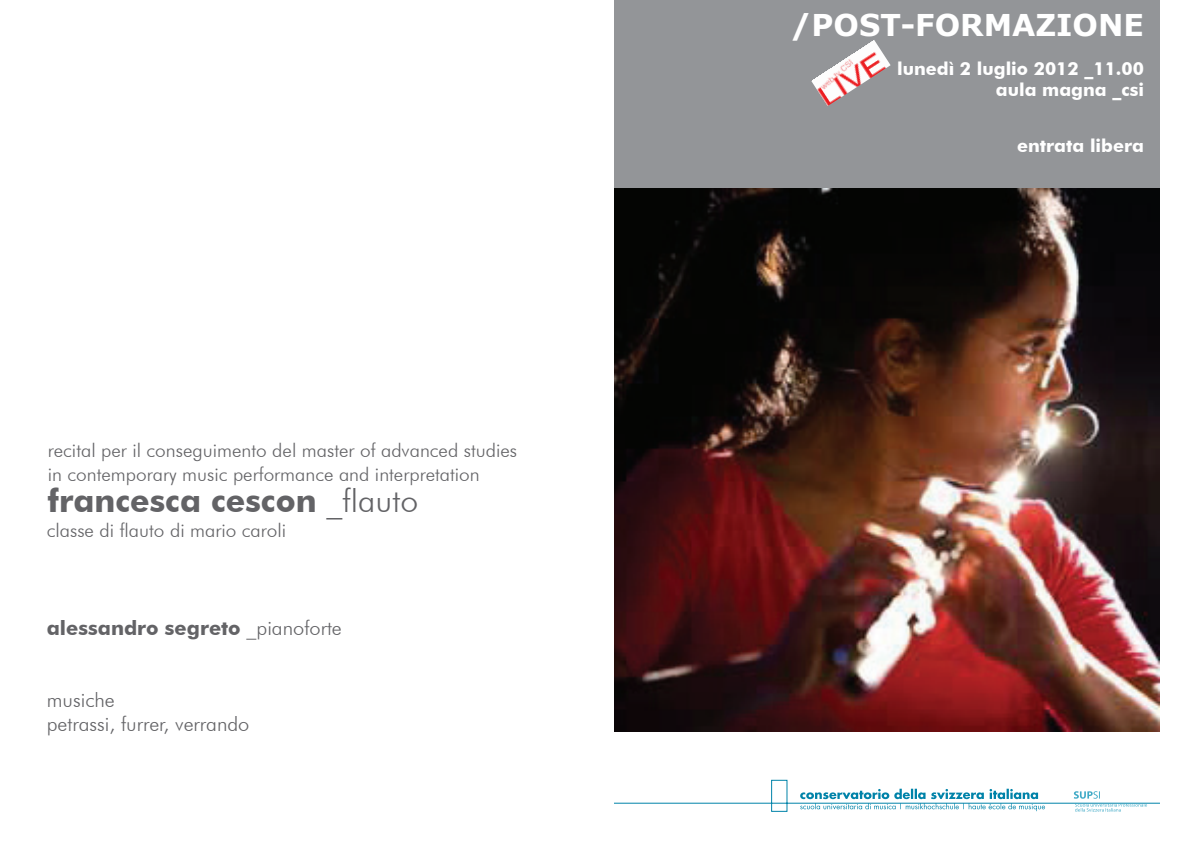
<style>
.page{position:relative;width:1191px;height:842px;background:#fff}
.page>*{position:absolute;margin:0;border:0;box-sizing:border-box;transform-origin:0 0}
.t1{font:700 32px "Futura BT";color:#636366}
.t2{font:700 30px "Verdana";color:#fff}
.t3{font:300 20px/24px "Futura BT";color:#636366}
.t4{font:700 20px "Futura BT";color:#636366}
.t5{font:300 19px/24px "Futura BT";color:#636366}
.t6{font:700 18px/21.6px "Futura BT";color:#fff;text-align:right}
.s1{font-weight:300}
</style>
<div class="page">
<div style="left:614px;top:0;width:545px;height:189px;background:#939598"></div>
<svg style="left:614px;top:780px;width:545px;height:32px"></svg>
<img style="left:811px;top:40px;width:79px;height:66px">
<img style="left:614px;top:189px;width:545px;height:542px">
<p class="t5" style="left:48px;top:438px;width:471px">recital per il conseguimento del master of advanced studies in contemporary music performance and interpretation</p>
<p class="t5" style="left:47px;top:518px;width:241px">classe di flauto di mario caroli</p>
<h1 class="t1" style="left:48px;top:481px;width:372px">francesca cescon <span class="s1">_flauto</span></h1>
<p class="t4" style="left:47px;top:616px;width:297px">alessandro segreto <span class="s1">_pianoforte</span></p>
<p class="t3" style="left:47px;top:688px;width:204px">musiche<br>petrassi, furrer, verrando</p>
<h2 class="t2" style="left:791px;top:6px;width:355px">/POST-FORMAZIONE</h2>
<p class="t6" style="left:897px;top:57px;width:248px">lunedì 2 luglio 2012 _11.00 aula magna _csi</p>
<p class="t6" style="left:1017px;top:135px;width:128px">entrata libera</p>
</div>
